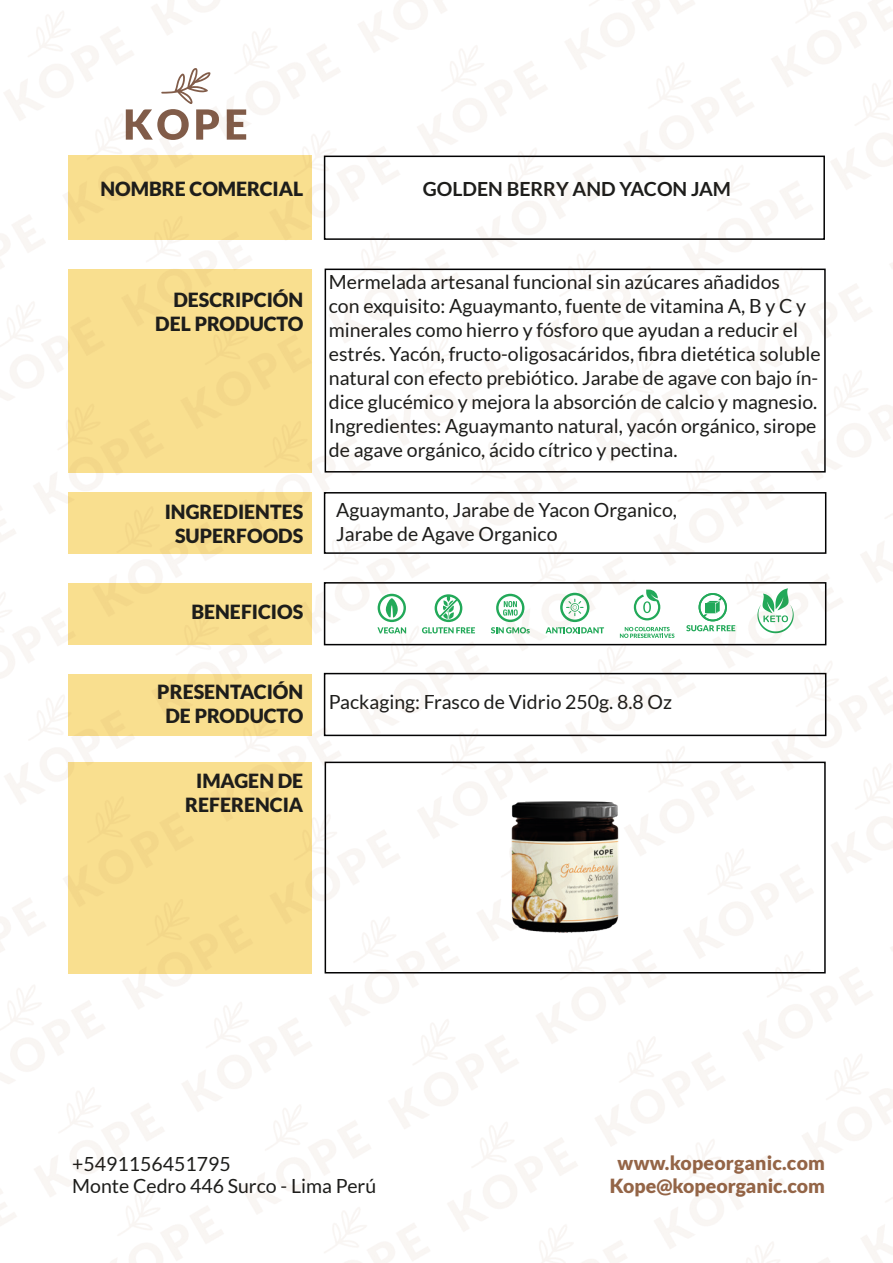
<style>
.page{position:relative;width:893px;height:1263px;background:#fff}
.page>*{position:absolute;margin:0;border:0;box-sizing:border-box;transform-origin:0 0}
.t1{font:19.5px/24px "Lato";color:#1d1d1b}
.t2{font:900 19.5px "Lato";color:#1d1d1b}
.t3{font:900 19.5px/22.5px "Lato";color:#946547;text-align:center}
.t4{font:700 19.5px "Lato";color:#1d1d1b}
</style>
<div class="page">
<img style="left:0;top:0;width:893px;height:1263px">
<p class="t2" style="left:100px;top:177px;width:204px">NOMBRE COMERCIAL</p>
<p class="t4" style="left:423px;top:177px;width:310px">GOLDEN BERRY AND YACON JAM</p>
<p class="t2" style="left:173px;top:288px;width:131px">DESCRIPCIÓN</p>
<p class="t2" style="left:155px;top:312px;width:150px">DEL PRODUCTO</p>
<p class="t2" style="left:165px;top:500px;width:140px">INGREDIENTES</p>
<p class="t2" style="left:175px;top:524px;width:130px">SUPERFOODS</p>
<p class="t2" style="left:191px;top:600px;width:113px">BENEFICIOS</p>
<p class="t2" style="left:157px;top:681px;width:148px">PRESENTACIÓN</p>
<p class="t2" style="left:165px;top:705px;width:139px">DE PRODUCTO</p>
<p class="t2" style="left:196px;top:769px;width:109px">IMAGEN DE</p>
<p class="t2" style="left:185px;top:793px;width:120px">REFERENCIA</p>
<p class="t1" style="left:329px;top:269px;width:493px">Mermelada artesanal funcional sin azúcares añadidos<br>con exquisito: Aguaymanto, fuente de vitamina A, B y C y minerales como hierro y fósforo que ayudan a reducir el estrés. Yacón, fructo-oligosacáridos, fibra dietética soluble natural con efecto prebiótico. Jarabe de agave con bajo ín&shy;dice glucémico y mejora la absorción de calcio y magnesio.<br>Ingredientes: Aguaymanto natural, yacón orgánico, sirope de agave orgánico, ácido cítrico y pectina.</p>
<p class="t1" style="left:336px;top:497px;width:342px">Aguaymanto, Jarabe de Yacon Organico,</p>
<p class="t1" style="left:336px;top:521px;width:223px">Jarabe de Agave Organico</p>
<p class="t1" style="left:329px;top:689px;width:345px">Packaging: Frasco de Vidrio 250g. 8.8 Oz</p>
<p class="t1" style="left:72px;top:1152px;width:306px;line-height:22.5px">+5491156451795<br>Monte Cedro 446 Surco - Lima Perú</p>
<p class="t3" style="left:610px;top:1151px;width:217px">www.kopeorganic.com<br>Kope@kopeorganic.com</p>
</div>
